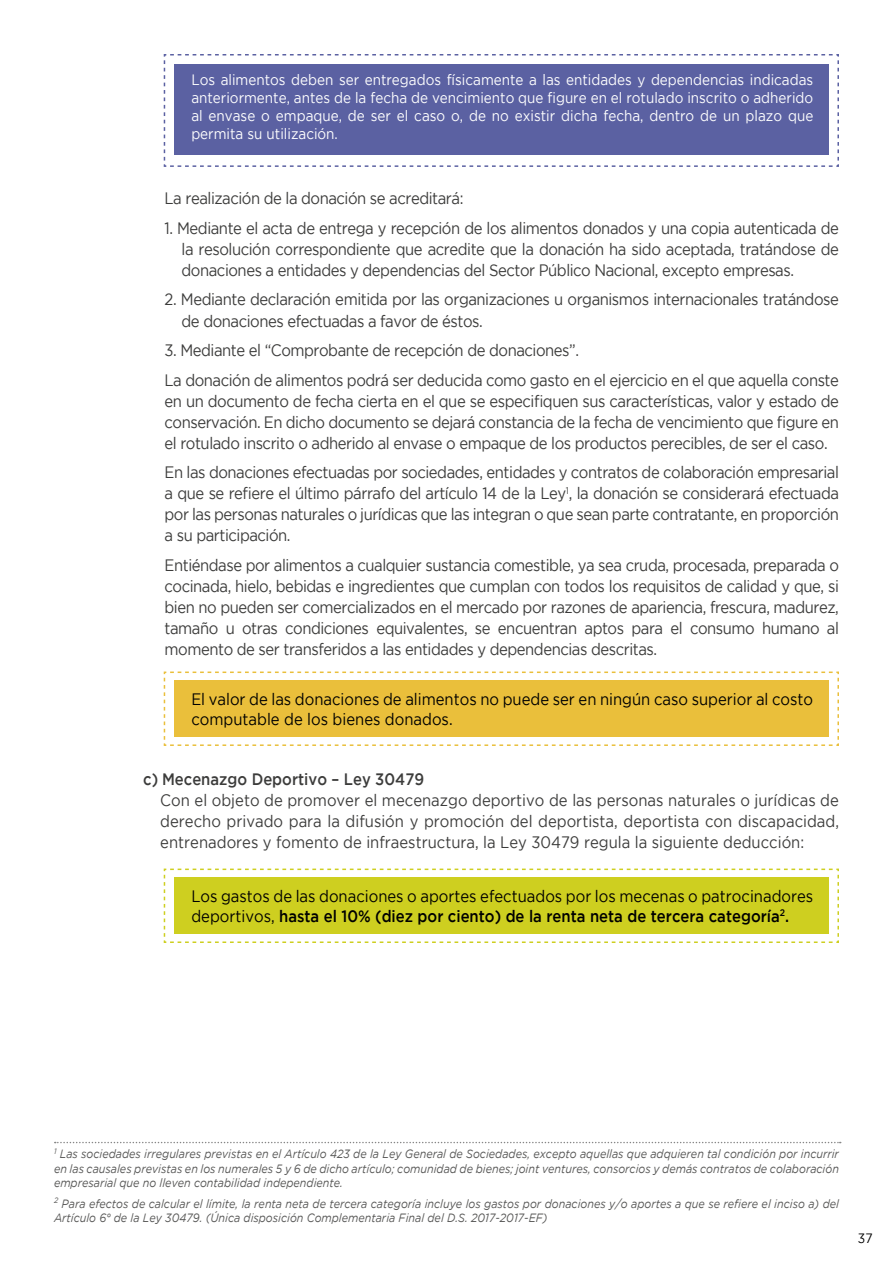
<style>
.page{position:relative;width:893px;height:1263px;background:#fff}
.page>*{position:absolute;margin:0;border:0;box-sizing:border-box;transform-origin:0 0}
.t1{font:16.5px/21px "Gotham";letter-spacing:-.03em;color:#3c3c3b;text-align:justify;scale:.9 1}
.t2{font:16.5px/19.8px "Gotham";color:#000;scale:.9 1}
.t3{font:500 16.5px "Gotham";color:#3c3c3b;scale:.9 1}
.t4{font:15px/18px "Gotham";color:#fff;text-align:justify;scale:.9 1}
.t5{font:13.5px "Gotham";color:#000;scale:.9 1}
.t6{font:italic 12px/14.4px "Gotham";color:#575756;text-align:justify;scale:.9 1}
.s1{font-weight:500}
</style>
<div class="page">
<svg style="left:163px;top:54px;width:676px;height:113px"></svg>
<div style="left:174px;top:64px;width:654px;height:91px;background:#5b61a2"></div>
<svg style="left:163px;top:671px;width:676px;height:75px"></svg>
<svg style="left:163px;top:868px;width:676px;height:75px"></svg>
<div style="left:174px;top:680px;width:654px;height:57px;background:#eabf3b"></div>
<div style="left:174px;top:877px;width:654px;height:57px;background:#cecf20"></div>
<svg style="left:55px;top:1142px;width:786px;height:1px"></svg>
<p class="t4" style="left:191px;top:71px;width:693px">Los alimentos deben ser entregados físicamente a las entidades y dependencias indicadas anteriormente, antes de la fecha de vencimiento que figure en el rotulado inscrito o adherido al envase o empaque, de ser el caso o, de no existir dicha fecha, dentro de un plazo que permita su utilización.</p>
<p class="t1" style="left:165px;top:188px;width:334px">La realización de la donación se acreditará:</p>
<p class="t1" style="left:182px;top:217px;width:732px;text-indent:-17px">1. Mediante el acta de entrega y recepción de los alimentos donados y una copia autenticada de la resolución correspondiente que acredite que la donación ha sido aceptada, tratándose de donaciones a entidades y dependencias del Sector Público Nacional, excepto empresas.</p>
<p class="t1" style="left:182px;top:289px;width:732px;text-indent:-17px">2. Mediante declaración emitida por las organizaciones u organismos internacionales tratándose de donaciones efectuadas a favor de éstos.</p>
<p class="t1" style="left:165px;top:335px;width:751px;line-height:29.5px">3. Mediante el “Comprobante de recepción de donaciones”.<br>La donación de alimentos podrá ser deducida como gasto en el ejercicio en el que aquella conste</p>
<p class="t1" style="left:165px;top:390px;width:751px">en un documento de fecha cierta en el que se especifiquen sus características, valor y estado de conservación. En dicho documento se dejará constancia de la fecha de vencimiento que figure en el rotulado inscrito o adherido al envase o empaque de los productos perecibles, de ser el caso.</p>
<p class="t1" style="left:165px;top:461px;width:751px">En las donaciones efectuadas por sociedades, entidades y contratos de colaboración empresarial a que se refiere el último párrafo del artículo 14 de la Ley<sup>1</sup>, la donación se considerará efectuada por las personas naturales o jurídicas que las integran o que sean parte contratante, en proporción a su participación.</p>
<p class="t1" style="left:165px;top:554px;width:751px">Entiéndase por alimentos a cualquier sustancia comestible, ya sea cruda, procesada, preparada o cocinada, hielo, bebidas e ingredientes que cumplan con todos los requisitos de calidad y que, si bien no pueden ser comercializados en el mercado por razones de apariencia, frescura, madurez, tamaño u otras condiciones equivalentes, se encuentran aptos para el consumo humano al momento de ser transferidos a las entidades y dependencias descritas.</p>
<p class="t2" style="left:191px;top:689px;width:692px">El valor de las donaciones de alimentos no puede ser en ningún caso superior al costo computable de los bienes donados.</p>
<p class="t3" style="left:143px;top:769px;width:314px">c) Mecenazgo Deportivo – Ley 30479</p>
<p class="t1" style="left:160px;top:789px;width:756px">Con el objeto de promover el mecenazgo deportivo de las personas naturales o jurídicas de derecho privado para la difusión y promoción del deportista, deportista con discapacidad, entrenadores y fomento de infraestructura, la Ley 30479 regula la siguiente deducción:</p>
<p class="t2" style="left:191px;top:886px;width:693px">Los gastos de las donaciones o aportes efectuados por los mecenas o patrocinadores deportivos, <span class="s1">hasta el 10% (diez por ciento) de la renta neta de tercera categoría</span><sup>2</sup><span class="s1">.</span></p>
<p class="t6" style="left:54px;top:1147px;width:874px"><sup>1</sup> Las sociedades irregulares previstas en el Artículo 423 de la Ley General de Sociedades, excepto aquellas que adquieren tal condición por incurrir en las causales previstas en los numerales 5 y 6 de dicho artículo; comunidad de bienes; joint ventures, consorcios y demás contratos de colaboración empresarial que no lleven contabilidad independiente.</p>
<p class="t6" style="left:54px;top:1196px;width:874px"><sup>2</sup> Para efectos de calcular el límite, la renta neta de tercera categoría incluye los gastos por donaciones y/o aportes a que se refiere el inciso a) del<br>Artículo 6° de la Ley 30479. (Única disposición Complementaria Final del D.S. 2017-2017-EF)</p>
<p class="t5" style="left:858px;top:1231px;width:18px">37</p>
</div>
